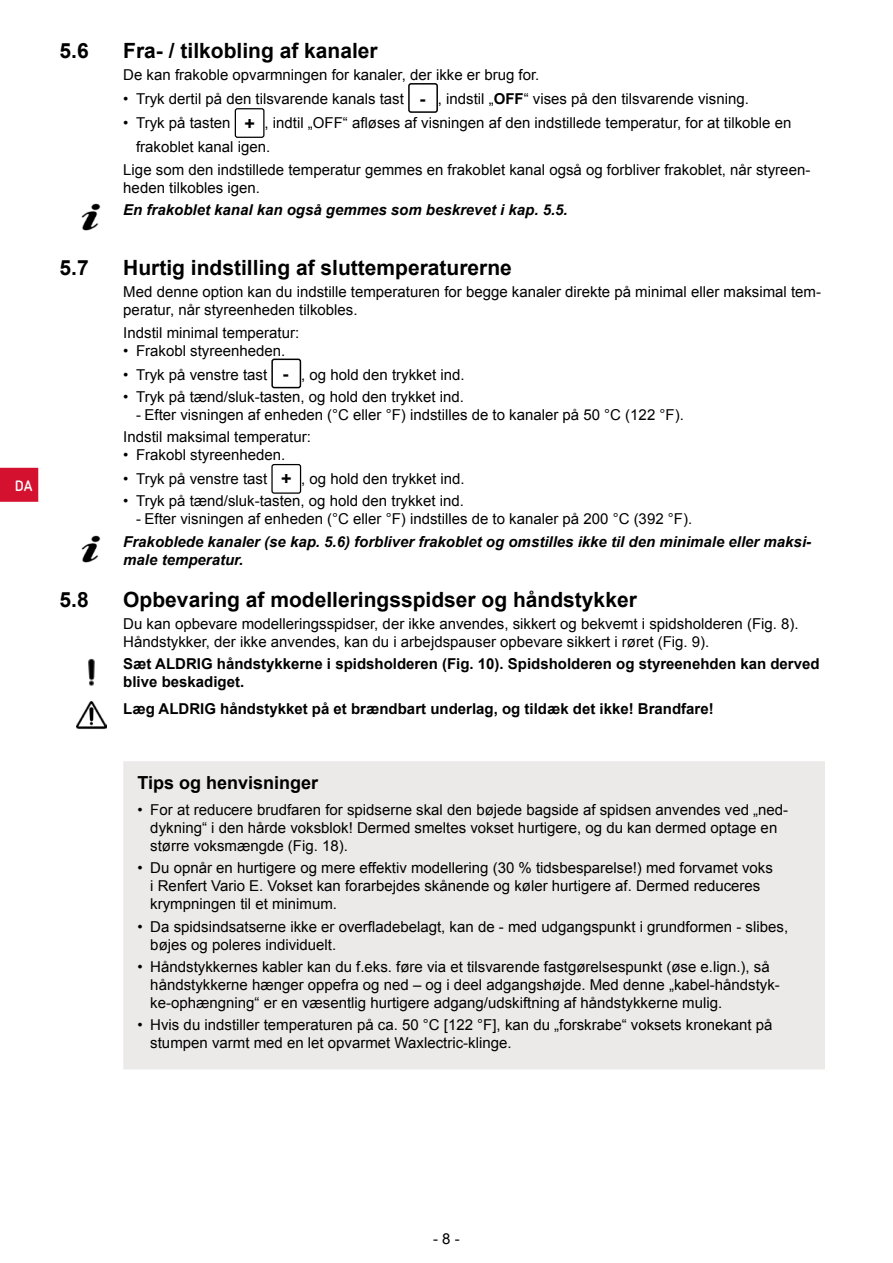
<style>
.page{position:relative;width:893px;height:1263px;background:#fff}
.page>*{position:absolute;margin:0;border:0;box-sizing:border-box;transform-origin:0 0}
.t1{font:700 21px "Arial";color:#000}
.t2{font:700 18px "Arial";color:#000}
.t3{font:15px/18px "Arial";color:#000}
.t4{font:700 15px/18px "Arial";color:#000}
.t5{font:italic 700 15px/18px "Arial";color:#000}
.t6{font:700 15px "Netto Pro";color:#fff}
.s1{font-weight:700;font-size:18px}
.s2{font-weight:700}
</style>
<div class="page">
<div style="left:1px;top:468px;width:37px;height:33px;background:#d51130"></div>
<div style="left:0;top:468px;width:38px;height:34px;border:2px solid #d51130"></div>
<div style="left:124px;top:762px;width:700px;height:307px;background:#ece9e9"></div>
<div style="left:123px;top:761px;width:702px;height:308px;border:2px solid #ece9e9"></div>
<div style="left:408px;top:83px;width:30px;height:30px;border:2px solid #000;border-radius:2px"></div>
<div style="left:235px;top:108px;width:29px;height:30px;border:1px solid #000;border-radius:2px"></div>
<img style="left:81px;top:203px;width:20px;height:28px">
<div style="left:271px;top:359px;width:30px;height:29px;border:2px solid #000;border-radius:2px"></div>
<div style="left:271px;top:464px;width:30px;height:30px;border:1px solid #000;border-radius:2px"></div>
<img style="left:81px;top:535px;width:20px;height:28px">
<img style="left:88px;top:658px;width:7px;height:28px">
<img style="left:77px;top:702px;width:29px;height:27px">
<p class="t6" style="left:15px;top:475px;width:19px">DA</p>
<h1 class="t1" style="left:60px;top:36px;width:31px">5.6</h1>
<h1 class="t1" style="left:123px;top:36px;width:256px">Fra- / tilkobling af kanaler</h1>
<p class="t3" style="left:123px;top:66px;width:415px">De kan frakoble opvarmningen for kanaler, der ikke er brug for.</p>
<p class="t3" style="left:123px;top:90px;width:624px">• Tryk dertil på den tilsvarende kanals tast <span class="s1">-</span> , indstil „<span class="s2">OFF</span>“ vises på den tilsvarende visning.</p>
<p class="t3" style="left:136px;top:111px;width:657px;line-height:24px;text-indent:-13px">• Tryk på tasten <span class="s1">+</span> , indtil „OFF“ afløses af visningen af den indstillede temperatur, for at tilkoble en frakoblet kanal igen.</p>
<p class="t3" style="left:123px;top:160px;width:689px">Lige som den indstillede temperatur gemmes en frakoblet kanal også og forbliver frakoblet, når styreen&shy;heden tilkobles igen.</p>
<p class="t5" style="left:123px;top:201px;width:446px">En frakoblet kanal kan også gemmes som beskrevet i kap. 5.5.</p>
<h1 class="t1" style="left:60px;top:254px;width:31px">5.7</h1>
<h1 class="t1" style="left:123px;top:254px;width:390px">Hurtig indstilling af sluttemperaturerne</h1>
<p class="t3" style="left:123px;top:283px;width:699px">Med denne option kan du indstille temperaturen for begge kanaler direkte på minimal eller maksimal tem&shy;peratur, når styreenheden tilkobles.</p>
<p class="t3" style="left:123px;top:323px;width:177px">Indstil minimal temperatur:</p>
<p class="t3" style="left:123px;top:341px;width:161px">• Frakobl styreenheden.</p>
<p class="t3" style="left:123px;top:366px;width:340px">• Tryk på venstre tast <span class="s1">-</span> , og hold den trykket ind.</p>
<p class="t3" style="left:123px;top:388px;width:340px">• Tryk på tænd/sluk-tasten, og hold den trykket ind.</p>
<p class="t3" style="left:123px;top:404px;width:559px;line-height:22.2px;text-indent:13px">- Efter visningen af enheden (°C eller °F) indstilles de to kanaler på 50 °C (122 °F).<br>Indstil maksimal temperatur:</p>
<p class="t3" style="left:123px;top:446px;width:161px">• Frakobl styreenheden.</p>
<p class="t3" style="left:123px;top:470px;width:340px">• Tryk på venstre tast <span class="s1">+</span> , og hold den trykket ind.</p>
<p class="t3" style="left:123px;top:492px;width:340px">• Tryk på tænd/sluk-tasten, og hold den trykket ind.</p>
<p class="t3" style="left:136px;top:510px;width:555px">- Efter visningen af enheden (°C eller °F) indstilles de to kanaler på 200 °C (392 °F).</p>
<p class="t5" style="left:123px;top:533px;width:689px">Frakoblede kanaler (se kap. 5.6) forbliver frakoblet og omstilles ikke til den minimale eller maksi&shy;male temperatur.</p>
<h1 class="t1" style="left:60px;top:585px;width:31px">5.8</h1>
<h1 class="t1" style="left:123px;top:585px;width:515px">Opbevaring af modelleringsspidser og håndstykker</h1>
<p class="t3" style="left:123px;top:615px;width:674px">Du kan opbevare modelleringsspidser, der ikke anvendes, sikkert og bekvemt i spidsholderen (Fig. 8).<br>Håndstykker, der ikke anvendes, kan du i arbejdspauser opbevare sikkert i røret (Fig. 9).</p>
<p class="t4" style="left:123px;top:655px;width:698px">Sæt ALDRIG håndstykkerne i spidsholderen (Fig. 10). Spidsholderen og styreenehden kan derved blive beskadiget.</p>
<p class="t4" style="left:123px;top:700px;width:592px">Læg ALDRIG håndstykket på et brændbart underlag, og tildæk det ikke! Brandfare!</p>
<p class="t2" style="left:138px;top:770px;width:182px">Tips og henvisninger</p>
<p class="t3" style="left:150px;top:801px;width:639px;text-indent:-13px">• For at reducere brudfaren for spidserne skal den bøjede bagside af spidsen anvendes ved „ned&shy;dykning“ i den hårde voksblok! Dermed smeltes vokset hurtigere, og du kan dermed optage en større voksmængde (Fig. 18).</p>
<p class="t3" style="left:150px;top:859px;width:624px;text-indent:-13px">• Du opnår en hurtigere og mere effektiv modellering (30 % tidsbesparelse!) med forvamet voks i Renfert Vario E. Vokset kan forarbejdes skånende og køler hurtigere af. Dermed reduceres krympningen til et minimum.</p>
<p class="t3" style="left:150px;top:917px;width:639px;text-indent:-13px">• Da spidsindsatserne ikke er overfladebelagt, kan de - med udgangspunkt i grundformen - slibes, bøjes og poleres individuelt.</p>
<p class="t3" style="left:150px;top:958px;width:631px;text-indent:-13px">• Håndstykkernes kabler kan du f.eks. føre via et tilsvarende fastgørelsespunkt (øse e. lign. ), så håndstykkerne hænger oppefra og ned – og i deel adgangshøjde. Med denne „kabel-håndstyk&shy;ke-ophængning“ er en væsentlig hurtigere adgang/udskiftning af håndstykkerne mulig.</p>
<p class="t3" style="left:150px;top:1016px;width:624px;text-indent:-13px">• Hvis du indstiller temperaturen på ca. 50 °C [122 °F], kan du „forskrabe“ voksets kronekant på stumpen varmt med en let opvarmet Waxlectric-klinge.</p>
<p class="t3" style="left:433px;top:1230px;width:28px">- 8 -</p>
</div>
